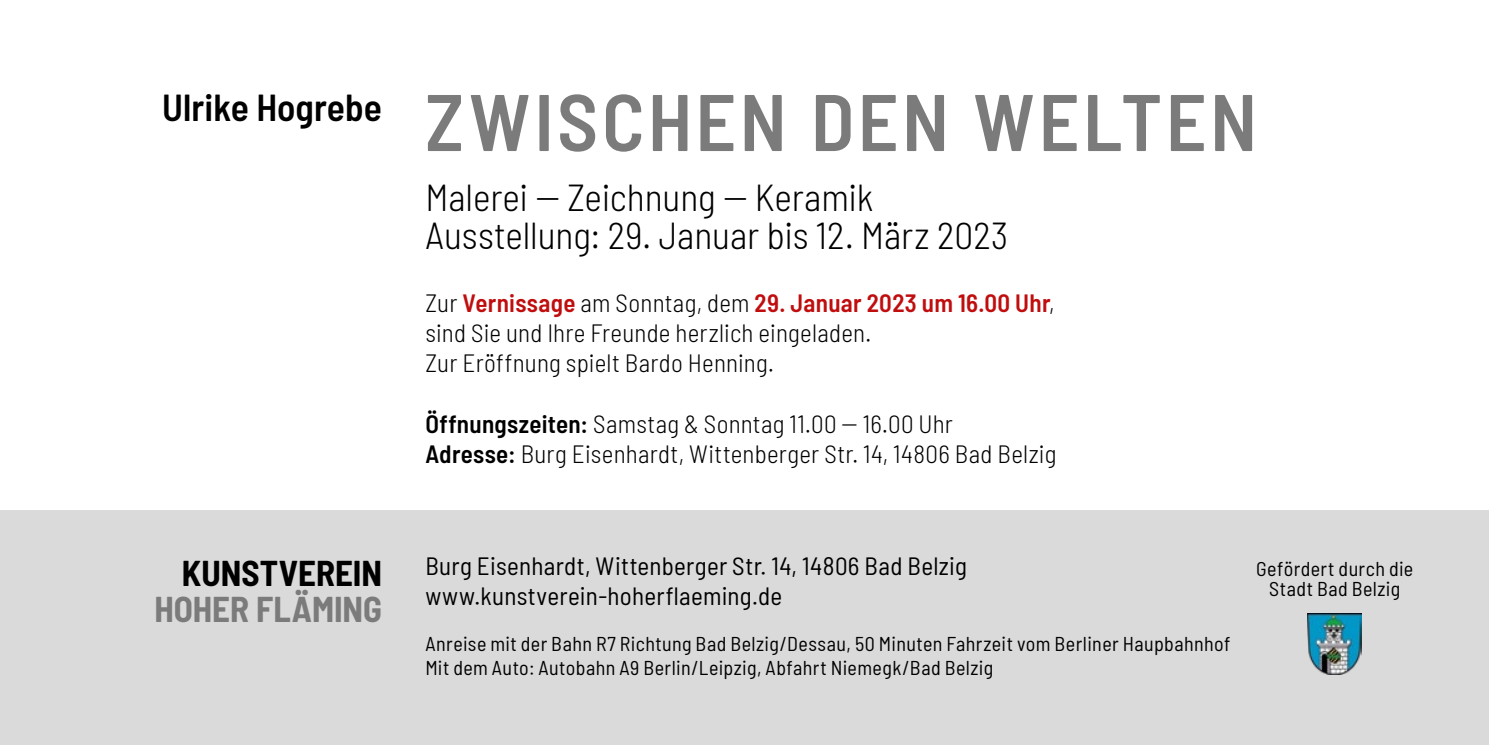
<style>
.page{position:relative;width:1489px;height:745px;background:#fff}
.page>*{position:absolute;margin:0;border:0;box-sizing:border-box;transform-origin:0 0}
.t1{font:600 semi-condensed 80px "Barlow";letter-spacing:.04em;color:#7c7b7b}
.t2{font:300 semi-condensed 37.5px/37.5px "Barlow";color:#000}
.t3{font:700 semi-condensed 35px "Barlow";letter-spacing:-.005em;color:#7c7b7b}
.t4{font:700 semi-condensed 35px "Barlow";color:#000}
.t5{font:300 semi-condensed 25px/30px "Barlow";letter-spacing:.01em;color:#000}
.t6{font:semi-condensed 25px/30px "Barlow";letter-spacing:.01em;color:#000}
.t7{font:semi-condensed 20px/24px "Barlow";letter-spacing:.02em;color:#000}
.s1{font-weight:600;color:#c00d0e}
.s2{font-weight:600}
</style>
<div class="page">
<div style="left:0;top:510px;width:1488px;height:234px;background:#dadada"></div>
<img style="left:1307px;top:613px;width:54px;height:60px">
<h1 class="t1" style="left:162px;top:64px;width:1096px"><sup>Ulrike</sup> <sup>Hogrebe</sup> ZWISCHEN DEN WELTEN</h1>
<h2 class="t2" style="left:425px;top:176px;width:584px">Malerei -- Zeichnung -- Keramik<br>Ausstellung: 29. Januar bis 12. März 2023</h2>
<p class="t5" style="left:425px;top:286px;width:630px">Zur <span class="s1">Vernissage</span> am Sonntag, dem <span class="s1">29. Januar 2023 um 16.00 Uhr</span>, sind Sie und Ihre Freunde herzlich eingeladen.<br>Zur Eröffnung spielt Bardo Henning.</p>
<p class="t5" style="left:425px;top:406px;width:632px"><span class="s2">Öffnungszeiten:</span> Samstag &amp; Sonntag 11.00 -- 16.00 Uhr<br><span class="s2">Adresse:</span> Burg Eisenhardt, Wittenberger Str. 14, 14806 Bad Belzig</p>
<h3 class="t4" style="left:182px;top:547px;width:201px">KUNSTVEREIN</h3>
<h3 class="t3" style="left:154px;top:583px;width:229px">HOHER FLÄMING</h3>
<p class="t6" style="left:425px;top:549px;width:543px">Burg Eisenhardt, Wittenberger Str. 14, 14806 Bad Belzig www.kunstverein-hoherflaeming.de</p>
<p class="t7" style="left:425px;top:629px;width:806px">Anreise mit der Bahn R7 Richtung Bad Belzig/Dessau, 50 Minuten Fahrzeit vom Berliner Haupbahnhof<br>Mit dem Auto: Autobahn A9 Berlin/Leipzig, Abfahrt Niemegk/Bad Belzig</p>
<p class="t7" style="left:1256px;top:556px;width:158px;line-height:20px;text-align:center">Gefördert durch die<br>Stadt Bad Belzig</p>
</div>
